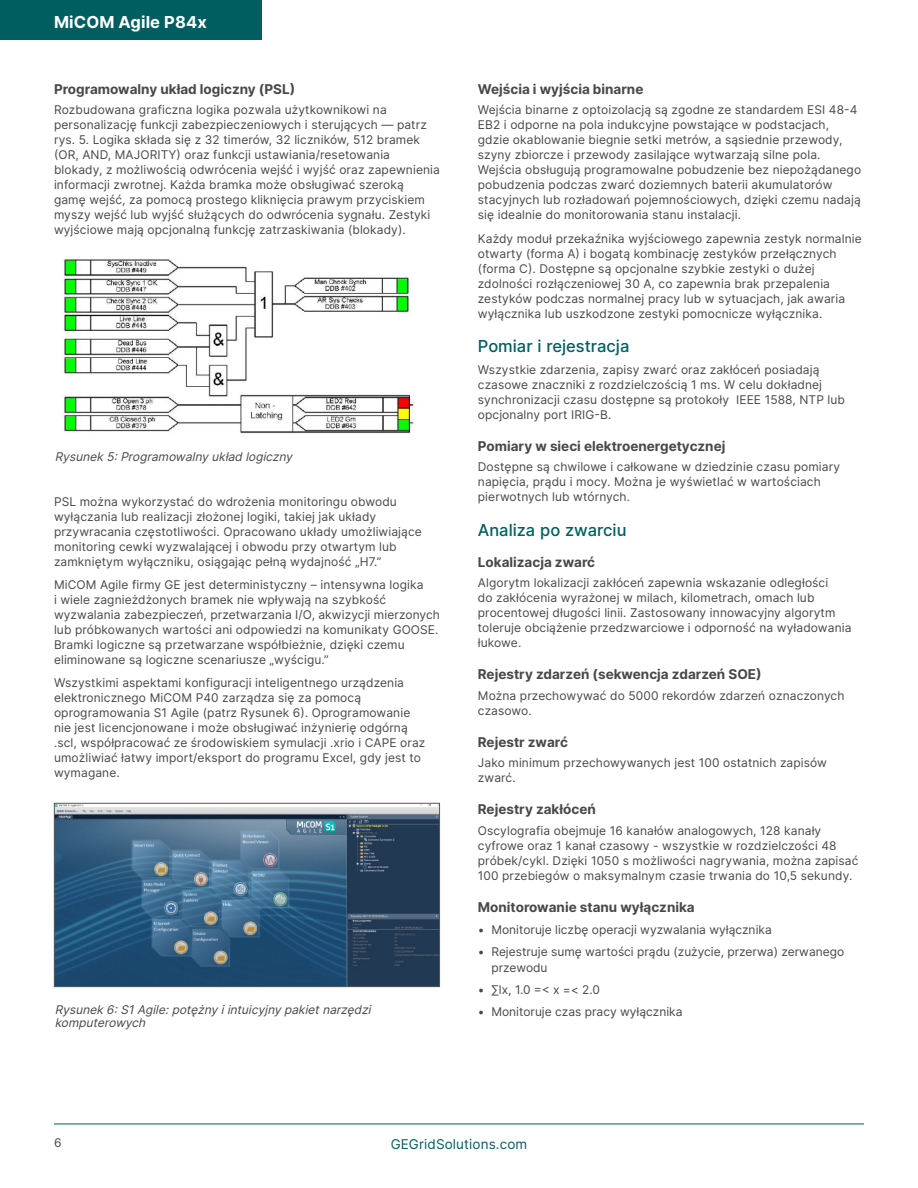
<style>
.page{position:relative;width:918px;height:1188px;background:#fff}
.page>*{position:absolute;margin:0;border:0;box-sizing:border-box;transform-origin:0 0}
.Heading_3{font:500 16.5px "Inter";color:#005e60}
.t1{font:700 16.5px "Inter";letter-spacing:.005em;color:#fff}
.Sub-Section_heading_-_1{font:700 13.5px "Inter";color:#484848}
.t2{font:13.5px "Inter";letter-spacing:.01em;color:#005e60}
.Copy{font:12px/15px "Inter";letter-spacing:.01em;color:#484848}
.Annotaions{font:italic 12px/13.5px "Inter";color:#484848}
</style>
<div class="page">
<div style="left:0;top:0;width:262px;height:40px;background:#005e60"></div>
<hr style="left:54px;top:1124px;width:810px;height:1px;background:#005e60">
<img style="left:63px;top:259px;width:351px;height:175px">
<img style="left:56px;top:805px;width:382px;height:180px">
<div style="left:54px;top:803px;width:386px;height:184px;border:1px solid #57585a"></div>
<h1 class="t1" style="left:54px;top:10px;width:154px">MiCOM Agile P84x</h1>
<p class="Sub-Section_heading_-_1" style="left:54px;top:79px;width:243px">Programowalny układ logiczny (PSL)</p>
<p class="Copy" style="left:54px;top:102px;width:387px">Rozbudowana graficzna logika pozwala użytkownikowi na personalizację funkcji zabezpieczeniowych i sterujących — patrz rys. 5. Logika składa się z 32 timerów, 32 liczników, 512 bramek (OR, AND, MAJORITY) oraz funkcji ustawiania/resetowania blokady, z możliwością odwrócenia wejść i wyjść oraz zapewnienia informacji zwrotnej. Każda bramka może obsługiwać szeroką<br>gamę wejść, za pomocą prostego kliknięcia prawym przyciskiem myszy wejść lub wyjść służących do odwrócenia sygnału. Zestyki wyjściowe mają opcjonalną funkcję zatrzaskiwania (blokady).</p>
<p class="Annotaions" style="left:55px;top:450px;width:243px">Rysunek5:Programowalnyukład logiczny</p>
<p class="Copy" style="left:54px;top:494px;width:369px">PSL można wykorzystać do wdrożenia monitoringu obwodu wyłączania lub realizacji złożonej logiki, takiej jak układy przywracania częstotliwości. Opracowano układy umożliwiające monitoring cewki wyzwalającej i obwodu przy otwartym lub zamkniętym wyłączniku, osiągając pełną wydajność „H7.”</p>
<p class="Copy" style="left:54px;top:577px;width:388px">MiCOM Agile firmy GE jest deterministyczny – intensywna logika<br>i wiele zagnieżdżonych bramek nie wpływają na szybkość wyzwalania zabezpieczeń, przetwarzania I/O, akwizycji mierzonych lub próbkowanych wartości ani odpowiedzi na komunikaty GOOSE.<br>Bramki logiczne są przetwarzane współbieżnie, dzięki czemu eliminowane są logiczne scenariusze „wyścigu.”</p>
<p class="Copy" style="left:54px;top:675px;width:373px">Wszystkimi aspektami konfiguracji inteligentnego urządzenia elektronicznego MiCOM P40 zarządza się za pomocą oprogramowania S1 Agile (patrz Rysunek 6). Oprogramowanie nie jest licencjonowane i może obsługiwać inżynierię odgórną .scl, współpracować ze środowiskiem symulacji .xrio i CAPE oraz umożliwiać łatwy import/eksport do programu Excel, gdy jest to wymagane.</p>
<p class="Annotaions" style="left:55px;top:1002px;width:321px">Rysunek6:S1Agile:potężnyiintuicyjnypakietnarzędzi komputerowych</p>
<p class="Sub-Section_heading_-_1" style="left:478px;top:79px;width:167px">Wejścia i wyjścia binarne</p>
<p class="Copy" style="left:478px;top:102px;width:385px">Wejścia binarne z optoizolacją są zgodne ze standardem ESI 48-4<br>EB2 i odporne na pola indukcyjne powstające w podstacjach, gdzie okablowanie biegnie setki metrów, a sąsiednie przewody, szyny zbiorcze i przewody zasilające wytwarzają silne pola.<br>Wejścia obsługują programowalne pobudzenie bez niepożądanego pobudzenia podczas zwarć doziemnych baterii akumulatorów stacyjnych lub rozładowań pojemnościowych, dzięki czemu nadają się idealnie do monitorowania stanu instalacji.</p>
<p class="Copy" style="left:478px;top:230px;width:385px">Każdy moduł przekaźnika wyjściowego zapewnia zestyk normalnie otwarty (forma A) i bogatą kombinację zestyków przełącznych (forma C). Dostępne są opcjonalne szybkie zestyki o dużej zdolności rozłączeniowej 30 A, co zapewnia brak przepalenia zestyków podczas normalnej pracy lub w sytuacjach, jak awaria wyłącznika lub uszkodzone zestyki pomocnicze wyłącznika.</p>
<p class="Heading_3" style="left:478px;top:334px;width:153px">Pomiar i rejestracja</p>
<p class="Copy" style="left:478px;top:362px;width:369px">Wszystkie zdarzenia, zapisy zwarć oraz zakłóceń posiadają czasowe znaczniki z rozdzielczością 1 ms. W celu dokładnej synchronizacji czasu dostępne są protokoły IEEE 1588, NTP lub opcjonalny port IRIG-B.</p>
<p class="Sub-Section_heading_-_1" style="left:478px;top:436px;width:249px">Pomiary w sieci elektroenergetycznej</p>
<p class="Copy" style="left:478px;top:459px;width:364px">Dostępne są chwilowe i całkowane w dziedzinie czasu pomiary napięcia, prądu i mocy. Można je wyświetlać w wartościach pierwotnych lub wtórnych.</p>
<p class="Heading_3" style="left:478px;top:518px;width:150px">Analiza po zwarciu</p>
<p class="Sub-Section_heading_-_1" style="left:478px;top:552px;width:119px">Lokalizacja zwarć</p>
<p class="Copy" style="left:478px;top:575px;width:375px">Algorytm lokalizacji zakłóceń zapewnia wskazanie odległości<br>do zakłócenia wyrażonej w milach, kilometrach, omach lub procentowej długości linii. Zastosowany innowacyjny algorytm toleruje obciążenie przedzwarciowe i odporność na wyładowania łukowe.</p>
<p class="Sub-Section_heading_-_1" style="left:478px;top:665px;width:285px">Rejestry zdarzeń (sekwencja zdarzeń SOE)</p>
<p class="Copy" style="left:478px;top:688px;width:368px">Można przechowywać do 5000 rekordów zdarzeń oznaczonych czasowo.</p>
<p class="Sub-Section_heading_-_1" style="left:478px;top:732px;width:92px">Rejestr zwarć</p>
<p class="Copy" style="left:478px;top:755px;width:351px">Jako minimum przechowywanych jest 100 ostatnich zapisów zwarć.</p>
<p class="Sub-Section_heading_-_1" style="left:478px;top:800px;width:119px">Rejestry zakłóceń</p>
<p class="Copy" style="left:478px;top:823px;width:382px">Oscylografia obejmuje 16 kanałów analogowych, 128 kanały cyfrowe oraz 1 kanał czasowy - wszystkie w rozdzielczości 48 próbek/cykl. Dzięki 1050 s możliwości nagrywania, można zapisać 100 przebiegów o maksymalnym czasie trwania do 10,5 sekundy.</p>
<p class="Sub-Section_heading_-_1" style="left:478px;top:897px;width:218px">Monitorowanie stanu wyłącznika</p>
<p class="Copy" style="left:478px;top:922px;width:295px">• Monitoruje liczbę operacji wyzwalania wyłącznika</p>
<p class="Copy" style="left:491px;top:943px;width:354px;line-height:16.5px;text-indent:-14px">• Rejestruje sumę wartości prądu (zużycie, przerwa) zerwanego przewodu</p>
<p class="Copy" style="left:478px;top:982px;width:124px">• ∑lx, 1.0 =&lt; x =&lt; 2.0</p>
<p class="Copy" style="left:478px;top:1004px;width:206px">• Monitoruje czas pracy wyłącznika</p>
<p class="Copy" style="left:54px;top:1135px;width:9px">6</p>
<p class="t2" style="left:391px;top:1134px;width:138px">GEGridSolutions.com</p>
</div>
